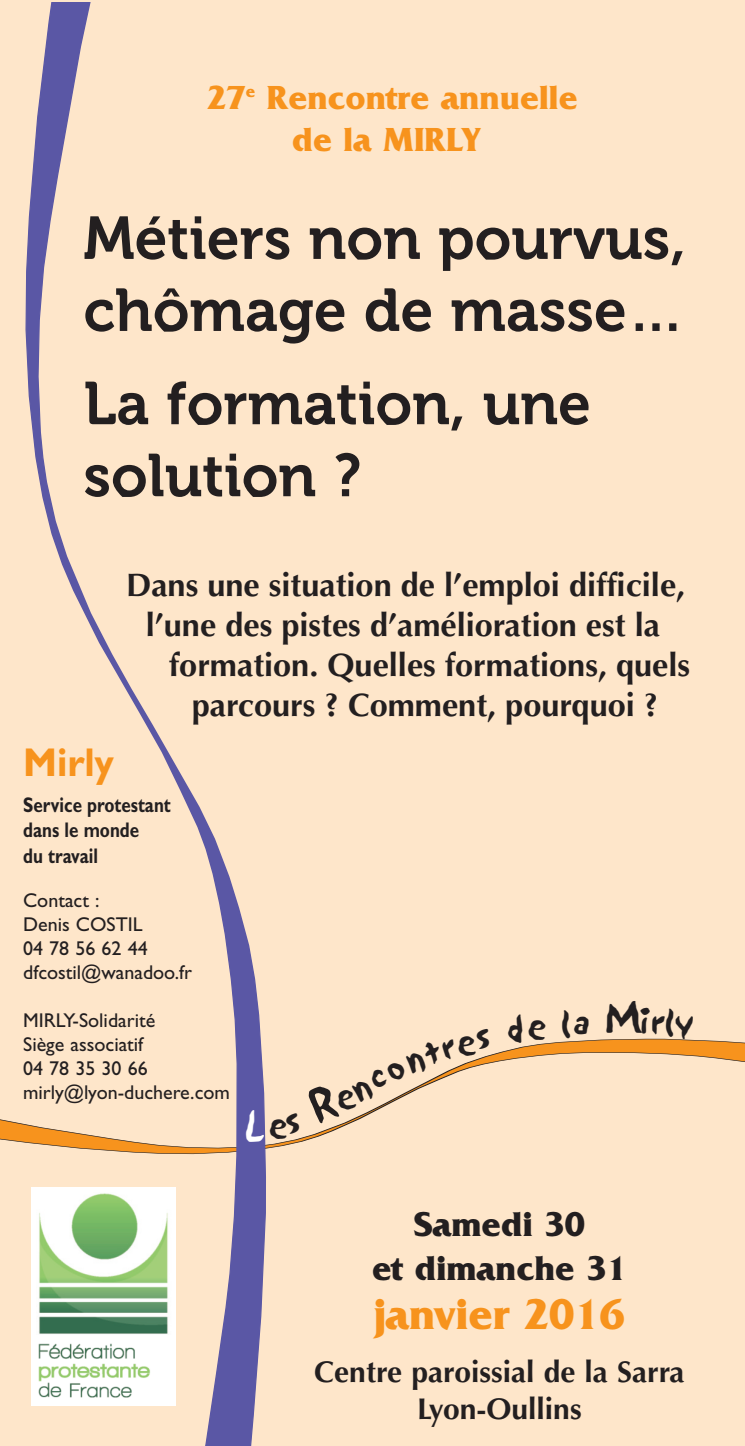
<style>
.page{position:relative;width:745px;height:1446px;background:#fff}
.page>*{position:absolute;margin:0;border:0;box-sizing:border-box;transform-origin:0 0}
.t1{font:60px/72px "Museo 700";color:#231f20}
.t2{font:700 45px "Friz Quadrata";color:#f7931d}
.t3{font:700 40.25px "Gill Sans";color:#f7931d;scale:.95 1}
.t4{font:38.75px "Sand";color:#231f20}
.t5{font:700 36px/43.2px "Friz Quadrata";color:#231f20;text-align:center}
.t6{font:700 35px/42px "Friz Quadrata";color:#f7931d;text-align:center}
.t7{font:700 32.5px "Optima";color:#231f20}
.t8{font:31px "Sand";color:#231f20}
.t9{font:700 30px/36.8px "Optima";color:#231f20;text-align:center}
.t10{font:700 21.25px/25.5px "Gill Sans";color:#231f20;scale:.8 1}
.t11{font:20px/24px "Gill Sans";color:#231f20}
</style>
<div class="page">
<div style="left:0;top:0;width:744px;height:1446px;background:#fee6ca"></div>
<svg style="left:0;top:1038px;width:744px;height:111px"></svg>
<svg style="left:25px;top:3px;width:241px;height:1443px"></svg>
<div style="left:31px;top:1187px;width:144px;height:218px;background:#fff"></div>
<img style="left:39px;top:1193px;width:129px;height:141px">
<img style="left:38px;top:1343px;width:112px;height:55px">
<svg style="left:244px;top:1029px;width:248px;height:114px"></svg>
<svg style="left:505px;top:1038px;width:41px;height:7px"></svg>
<svg style="left:560px;top:1038px;width:29px;height:1px"></svg>
<p class="t6" style="left:206px;top:76px;width:372px">27<sup>e</sup> Rencontre annuelle de la MIRLY</p>
<h1 class="t1" style="left:83px;top:203px;width:603px">Métiers non pourvus, chômage de masse…</h1>
<h1 class="t1" style="left:83px;top:368px;width:508px">La formation, une solution ?</h1>
<p class="t7" style="left:126px;top:572px;width:560px">Dans une situation de l’emploi difficile,</p>
<p class="t7" style="left:146px;top:611px;width:515px">l’une des pistes d’amélioration est la</p>
<p class="t7" style="left:169px;top:651px;width:522px">formation. Quelles formations, quels</p>
<p class="t7" style="left:191px;top:691px;width:468px">parcours ? Comment, pourquoi ?</p>
<p class="t3" style="left:23px;top:747px;width:97px">Mirly</p>
<p class="t10" style="left:23px;top:793px;width:186px">Service protestant dans le monde<br>du travail</p>
<p class="t11" style="left:23px;top:890px;width:170px">Contact :<br>Denis COSTIL<br>04 78 56 62 44 dfcostil@wanadoo.fr</p>
<p class="t11" style="left:23px;top:1010px;width:208px">MIRLY-Solidarité<br>Siège associatif<br>04 78 35 30 66 mirly@lyon-duchere.com</p>
<p class="t4" style="left:606px;top:997px;width:34px">M</p>
<p class="t8" style="left:639px;top:1004px;width:58px;rotate:1deg">irly</p>
<p class="t5" style="left:372px;top:1202px;width:256px">Samedi 30<br>et dimanche 31</p>
<h2 class="t2" style="left:374px;top:1287px;width:252px">janvier 2016</h2>
<p class="t9" style="left:314px;top:1356px;width:371px">Centre paroissial de la Sarra<br>Lyon-Oullins</p>
</div>
